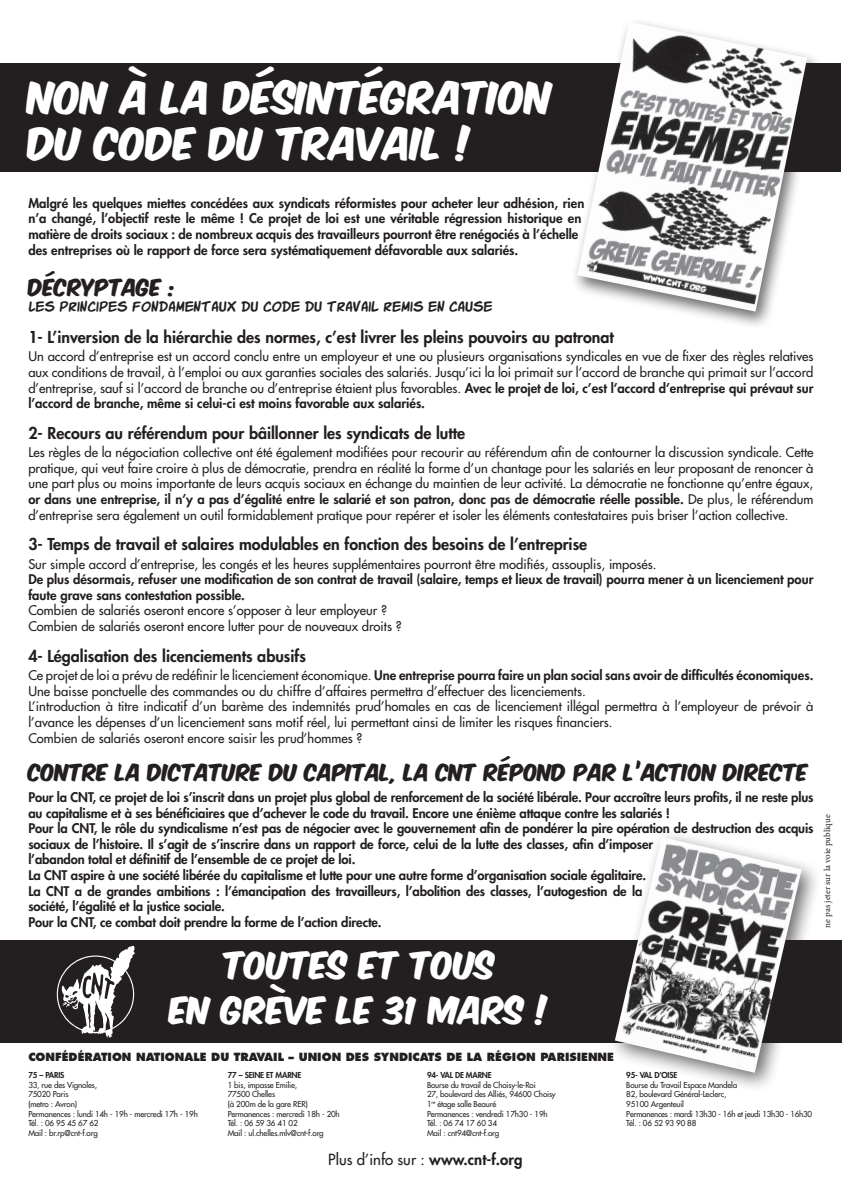
<style>
.page{position:relative;width:842px;height:1191px;background:#fff}
.page>*{position:absolute;margin:0;border:0;box-sizing:border-box;transform-origin:0 0}
.texte{font:38px "Komika Axis";color:#fff}
.t1{font:32px/45px "Komika Axis";color:#fff;text-align:center}
.texte-2{font:20px "Komika Axis";color:#231f20}
.texte-3{font:800 16px "Futura Std";color:#231f20}
.t2{font:500 15px "Futura Std";color:#231f20}
.texte-4{font:14px "Komika Slick";color:#231f20}
.texte-5{font:500 13px/15.6px "Futura Std";color:#231f20;text-align:justify}
.texte-6{font:800 13px/15.6px "Futura Std";letter-spacing:-.01em;color:#231f20}
.texte-7{font:800 11px "Futura Std";color:#231f20}
.t3{font:9px "Minion Pro";color:#231f20}
.texte-8{font:500 8px "Futura Std";letter-spacing:-.02em;color:#231f20}
.texte-9{font:800 8px "Futura Std";letter-spacing:-.02em;color:#231f20}
.s1{font-weight:800}
</style>
<div class="page">
<div style="left:0;top:940px;width:842px;height:102px;background:#231f20"></div>
<svg style="left:57px;top:945px;width:78px;height:93px"></svg>
<div style="left:0;top:64px;width:841px;height:108px;background:#231f20"></div>
<div style="left:571px;top:17px;width:252px;height:313px;background:#231f20;opacity:.66"></div>
<img style="left:577px;top:22px;width:230px;height:290px">
<div style="left:606px;top:828px;width:216px;height:265px;background:#231f20;opacity:.66"></div>
<img style="left:615px;top:837px;width:187px;height:235px">
<p class="texte" style="left:28px;top:79px;width:526px">NON À LA DÉSINTÉGRATION</p>
<p class="texte" style="left:28px;top:124px;width:445px">DU CODE DU TRAVAIL !</p>
<p class="texte-6" style="left:28px;top:195px;width:557px">Malgré les quelques miettes concédées aux syndicats réformistes pour acheter leur adhésion, rien n’a changé, l’objectif reste le même ! Ce projet de loi est une véritable régression historique en matière de droits sociaux : de nombreux acquis des travailleurs pourront être renégociés à l’échelle des entreprises où le rapport de force sera systématiquement défavorable aux salariés.</p>
<p class="texte-2" style="left:28px;top:277px;width:149px">DÉCRYPTAGE :</p>
<p class="texte-4" style="left:28px;top:298px;width:466px">LES PRINCIPES FONDAMENTAUX DU CODE DU TRAVAIL REMIS EN CAUSE</p>
<p class="texte-3" style="left:28px;top:327px;width:587px">1- L’inversion de la hiérarchie des normes, c’est livrer les pleins pouvoirs au patronat</p>
<p class="texte-5" style="left:28px;top:349px;width:787px">Un accord d’entreprise est un accord conclu entre un employeur et une ou plusieurs organisations syndicales en vue de fixer des règles relatives aux conditions de travail, à l’emploi ou aux garanties sociales des salariés. Jusqu’ici la loi primait sur l’accord de branche qui primait sur l’accord d’entreprise, sauf si l’accord de branche ou d’entreprise étaient plus favorables. <span class="s1">Avec le projet de loi, c’est l’accord d’entreprise qui prévaut sur l’accord de branche, même si celui-ci est moins favorable aux salariés.</span></p>
<p class="texte-3" style="left:28px;top:423px;width:438px">2- Recours au référendum pour bâillonner les syndicats de lutte</p>
<p class="texte-5" style="left:28px;top:445px;width:787px">Les règles de la négociation collective ont été également modifiées pour recourir au référendum afin de contourner la discussion syndicale. Cette pratique, qui veut faire croire à plus de démocratie, prendra en réalité la forme d’un chantage pour les salariés en leur proposant de renoncer à une part plus ou moins importante de leurs acquis sociaux en échange du maintien de leur activité. La démocratie ne fonctionne qu’entre égaux, <span class="s1">or dans une entreprise, il n’y a pas d’égalité entre le salarié et son patron, donc pas de démocratie réelle possible.</span> De plus, le référendum d’entreprise sera également un outil formidablement pratique pour repérer et isoler les éléments contestataires puis briser l’action collective.</p>
<p class="texte-3" style="left:28px;top:534px;width:560px">3- Temps de travail et salaires modulables en fonction des besoins de l’entreprise</p>
<p class="texte-5" style="left:28px;top:556px;width:630px">Sur simple accord d’entreprise, les congés et les heures supplémentaires pourront être modifiés, assouplis, imposés.</p>
<p class="texte-6" style="left:28px;top:571px;width:787px">De plus désormais, refuser une modification de son contrat de travail (salaire, temps et lieux de travail) pourra mener à un licenciement pour faute grave sans contestation possible.</p>
<p class="texte-5" style="left:28px;top:603px;width:360px">Combien de salariés oseront encore s’opposer à leur employeur ?</p>
<p class="texte-5" style="left:28px;top:618px;width:375px">Combien de salariés oseront encore lutter pour de nouveaux droits ?</p>
<p class="texte-3" style="left:28px;top:645px;width:279px">4- Légalisation des licenciements abusifs</p>
<p class="texte-5" style="left:28px;top:667px;width:787px">Ce projet de loi a prévu de redéfinir le licenciement économique. <span class="s1">Une entreprise pourra faire un plan social sans avoir de difficultés économiques.<br></span>Une baisse ponctuelle des commandes ou du chiffre d’affaires permettra d’effectuer des licenciements.</p>
<p class="texte-5" style="left:28px;top:699px;width:787px">L’introduction à titre indicatif d’un barème des indemnités prud’homales en cas de licenciement illégal permettra à l’employeur de prévoir à l’avance les dépenses d’un licenciement sans motif réel, lui permettant ainsi de limiter les risques financiers.</p>
<p class="texte-5" style="left:28px;top:730px;width:335px">Combien de salariés oseront encore saisir les prud’hommes ?</p>
<p class="texte-2" style="left:28px;top:762px;width:781px">CONTRE LA DICTATURE DU CAPITAL, LA CNT RÉPOND PAR L’ACTION DIRECTE</p>
<p class="texte-6" style="left:28px;top:789px;width:787px">Pour la CNT, ce projet de loi s’inscrit dans un projet plus global de renforcement de la société libérale. Pour accroître leurs profits, il ne reste plus au capitalisme et à ses bénéficiaires que d’achever le code du travail. Encore une énième attaque contre les salariés !</p>
<p class="texte-6" style="left:28px;top:820px;width:787px">Pour la CNT, le rôle du syndicalisme n’est pas de négocier avec le gouvernement afin de pondérer la pire opération de destruction des acquis sociaux de l’histoire. Il s’agit de s’inscrire dans un rapport de force, celui de la lutte des classes, afin d’imposer<br>l’abandon total et définitif de l’ensemble de ce projet de loi.</p>
<p class="texte-6" style="left:28px;top:867px;width:619px">La CNT aspire à une société libérée du capitalisme et lutte pour une autre forme d’organisation sociale égalitaire.<br>La CNT a de grandes ambitions : l’émancipation des travailleurs, l’abolition des classes, l’autogestion de la société, l’égalité et la justice sociale.</p>
<p class="texte-6" style="left:28px;top:914px;width:355px">Pour la CNT, ce combat doit prendre la forme de l’action directe.</p>
<p class="t1" style="left:170px;top:946px;width:380px">TOUTES ET TOUS<br>EN GRÈVE LE 31 MARS !</p>
<p class="texte-7" style="left:28px;top:1050px;width:587px">CONFÉDÉRATION NATIONALE DU TRAVAIL – UNION DES SYNDICATS DE LA RÉGION PARISIENNE</p>
<p class="texte-9" style="left:28px;top:1070px;width:38px">75 – PARIS</p>
<p class="texte-8" style="left:28px;top:1079px;width:70px">33, rue des Vignoles,</p>
<p class="texte-8" style="left:28px;top:1089px;width:42px">75020 Paris</p>
<p class="texte-8" style="left:28px;top:1099px;width:50px">(metro : Avron)</p>
<p class="texte-8" style="left:28px;top:1108px;width:171px">Permanences : lundi 14h - 19h - mercredi 17h - 19h</p>
<p class="texte-8" style="left:28px;top:1118px;width:72px">Tél. : 06 95 45 67 62</p>
<p class="texte-8" style="left:28px;top:1127px;width:71px">Mail : br.rp@cnt-f.org</p>
<p class="texte-9" style="left:228px;top:1070px;width:75px">77 – SEINE ET MARNE</p>
<p class="texte-8" style="left:228px;top:1079px;width:71px">1 bis, impasse Emilie,</p>
<p class="texte-8" style="left:228px;top:1089px;width:49px">77500 Chelles</p>
<p class="texte-8" style="left:228px;top:1099px;width:82px">(à 200m de la gare RER)</p>
<p class="texte-8" style="left:228px;top:1108px;width:114px">Permanences : mercredi 18h - 20h</p>
<p class="texte-8" style="left:228px;top:1118px;width:72px">Tél. : 06 59 36 41 02</p>
<p class="texte-8" style="left:228px;top:1127px;width:98px">Mail : ul.chelles.mlv@cnt-f.org</p>
<p class="texte-9" style="left:427px;top:1070px;width:66px">94- VAL DE MARNE</p>
<p class="texte-8" style="left:427px;top:1079px;width:110px">Bourse du travail de Choisy-le-Roi</p>
<p class="texte-8" style="left:427px;top:1089px;width:130px">27, boulevard des Alliés, 94600 Choisy</p>
<p class="texte-8" style="left:427px;top:1099px;width:71px">1<sup>re</sup> étage salle Beauré</p>
<p class="texte-8" style="left:427px;top:1108px;width:122px">Permanences : vendredi 17h30 - 19h</p>
<p class="texte-8" style="left:427px;top:1118px;width:72px">Tél. : 06 74 17 60 34</p>
<p class="texte-8" style="left:427px;top:1127px;width:74px">Mail : cnt94@cnt-f.org</p>
<p class="t2" style="left:328px;top:1149px;width:196px">Plus d’info sur : <span class="s1">www.cnt-f.org</span></p>
<p class="texte-9" style="left:626px;top:1070px;width:53px">95- VAL D’OISE</p>
<p class="texte-8" style="left:626px;top:1079px;width:112px">Bourse du Travail Espace Mandela</p>
<p class="texte-8" style="left:626px;top:1089px;width:102px">82, boulevard Général-Leclerc,</p>
<p class="texte-8" style="left:626px;top:1099px;width:59px">95100 Argenteuil</p>
<p class="texte-8" style="left:626px;top:1108px;width:187px">Permanences : mardi 13h30 - 16h et jeudi 13h30 - 16h30</p>
<p class="texte-8" style="left:626px;top:1118px;width:72px">Tél. : 06 52 93 90 88</p>
<p class="t3" style="left:821px;top:927px;width:115px;rotate:-90deg">ne pas jeter sur la voie publique</p>
</div>
